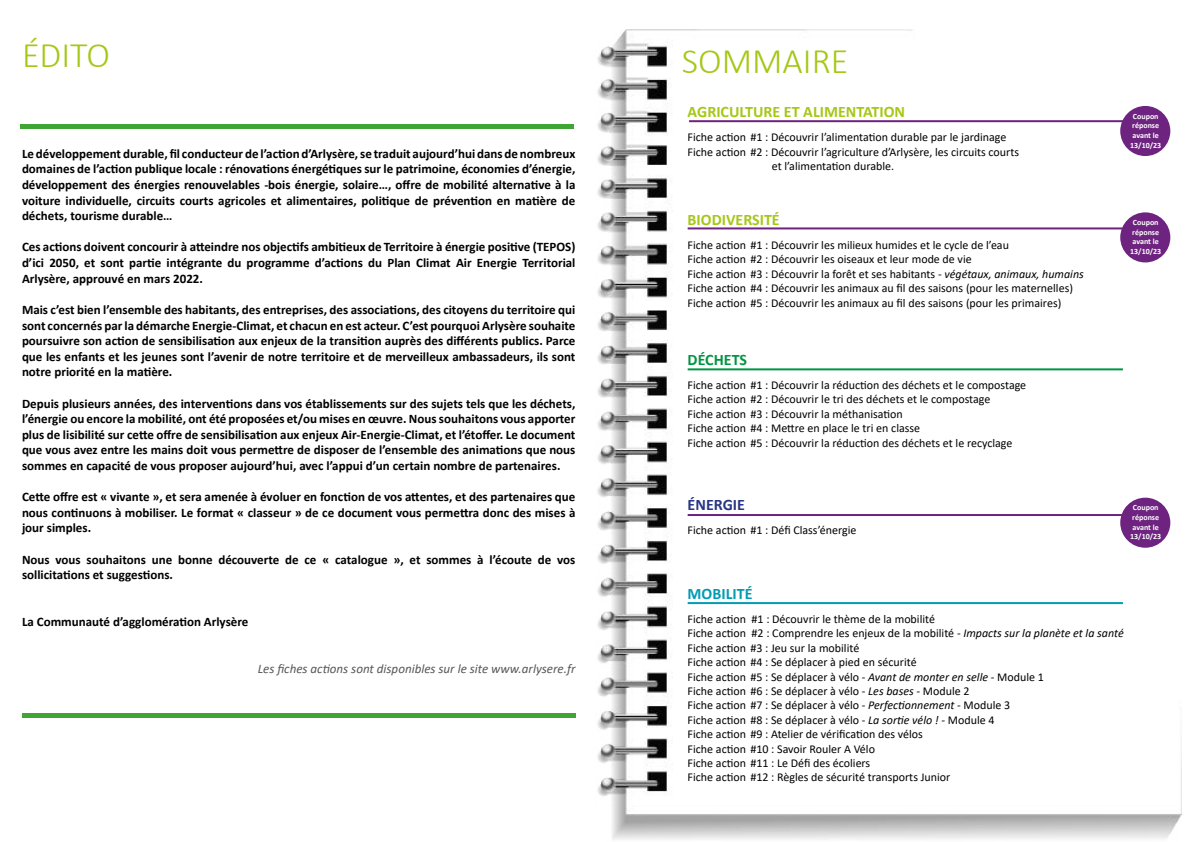
<style>
.page{position:relative;width:1191px;height:842px;background:#fff}
.page>*{position:absolute;margin:0;border:0;box-sizing:border-box;transform-origin:0 0}
.t1{font:300 36px "Calibri";color:#a5c715}
.t2{font:700 16px "Calibri";color:#a5c715}
.t3{font:700 16px "Calibri";color:#009cb4}
.t4{font:700 16px "Calibri";color:#283583}
.t5{font:700 16px "Calibri";color:#009641}
.t6{font:700 13px/15.6px "Calibri";color:#000;text-align:justify}
.t7{font:italic 13px "Calibri";color:#575756}
.t8{font:12px/14.4px "Calibri";color:#000}
.t9{font:700 8px/9.6px "Calibri";color:#fff;text-align:center}
.s1{font-style:italic}
</style>
<div class="page">
<img style="left:597px;top:29px;width:584px;height:811px">
<div style="left:1120px;top:498px;width:50px;height:50px;background:#6d237f;border-radius:50%"></div>
<div style="left:1120px;top:106px;width:50px;height:50px;background:#6d237f;border-radius:50%"></div>
<hr style="left:689px;top:120px;width:435px;height:2px;background:#6d237f">
<div style="left:1120px;top:212px;width:50px;height:50px;background:#6d237f;border-radius:50%"></div>
<hr style="left:687px;top:227px;width:436px;height:2px;background:#6d237f">
<hr style="left:687px;top:514px;width:436px;height:2px;background:#6d237f">
<hr style="left:687px;top:368px;width:436px;height:2px;background:#009641">
<hr style="left:687px;top:602px;width:436px;height:2px;background:#009cb4">
<hr style="left:20px;top:124px;width:553px;height:4px;background:#3fa535">
<hr style="left:22px;top:714px;width:553px;height:4px;background:#3fa535">
<h1 class="t1" style="left:22px;top:32px;width:90px">ÉDITO</h1>
<p class="t6" style="left:22px;top:146px;width:555px">Le développement durable, fil conducteur de l’action d’Arlysère, se traduit aujourd’hui dans de nombreux domaines de l’action publique locale : rénovations énergétiques sur le patrimoine, économies d’énergie, développement des énergies renouvelables -bois énergie, solaire…, offre de mobilité alternative à la voiture individuelle, circuits courts agricoles et alimentaires, politique de prévention en matière de déchets, tourisme durable…</p>
<p class="t6" style="left:22px;top:239px;width:555px">Ces actions doivent concourir à atteindre nos objectifs ambitieux de Territoire à énergie positive (TEPOS) d’ici 2050, et sont partie intégrante du programme d’actions du Plan Climat Air Energie Territorial Arlysère, approuvé en mars 2022.</p>
<p class="t6" style="left:22px;top:302px;width:555px">Mais c’est bien l’ensemble des habitants, des entreprises, des associations, des citoyens du territoire qui sont concernés par la démarche Energie-Climat, et chacun en est acteur. C’est pourquoi Arlysère souhaite poursuivre son action de sensibilisation aux enjeux de la transition auprès des différents publics. Parce que les enfants et les jeunes sont l’avenir de notre territoire et de merveilleux ambassadeurs, ils sont notre priorité en la matière.</p>
<p class="t6" style="left:22px;top:395px;width:555px">Depuis plusieurs années, des interventions dans vos établissements sur des sujets tels que les déchets, l’énergie ou encore la mobilité, ont été proposées et/ou mises en œuvre. Nous souhaitons vous apporter plus de lisibilité sur cette offre de sensibilisation aux enjeux Air-Energie-Climat, et l’étoffer. Le document que vous avez entre les mains doit vous permettre de disposer de l’ensemble des animations que nous sommes en capacité de vous proposer aujourd’hui, avec l’appui d’un certain nombre de partenaires.</p>
<p class="t6" style="left:22px;top:489px;width:555px">Cette offre est « vivante », et sera amenée à évoluer en fonction de vos attentes, et des partenaires que nous continuons à mobiliser. Le format « classeur » de ce document vous permettra donc des mises à jour simples.</p>
<p class="t6" style="left:22px;top:551px;width:555px">Nous vous souhaitons une bonne découverte de ce « catalogue », et sommes à l’écoute de vos sollicitations et suggestions.</p>
<p class="t6" style="left:22px;top:614px;width:228px">La Communauté d’agglomération Arlysère</p>
<p class="t7" style="left:258px;top:659px;width:319px">Les fiches actions sont disponibles sur le site www.arlysere.fr</p>
<h1 class="t1" style="left:682px;top:39px;width:168px">SOMMAIRE</h1>
<p class="t2" style="left:687px;top:100px;width:219px">AGRICULTURE ET ALIMENTATION</p>
<p class="t8" style="left:687px;top:130px;width:320px">Fiche action #1 : Découvrir l’alimentation durable par le jardinage</p>
<p class="t8" style="left:687px;top:144px;width:333px">Fiche action #2 : Découvrir l’agriculture d’Arlysère, les circuits courts</p>
<p class="t8" style="left:771px;top:159px;width:124px">et l’alimentation durable.</p>
<p class="t2" style="left:687px;top:208px;width:94px">BIODIVERSITÉ</p>
<p class="t8" style="left:687px;top:237px;width:398px">Fiche action #1 : Découvrir les milieux humides et le cycle de l’eau<br>Fiche action #2 : Découvrir les oiseaux et leur mode de vie<br>Fiche action #3 : Découvrir la forêt et ses habitants - <span class="s1">végétaux, animaux, humains </span>Fiche action #4 : Découvrir les animaux au fil des saisons (pour les maternelles)<br>Fiche action #5 : Découvrir les animaux au fil des saisons (pour les primaires)</p>
<p class="t5" style="left:687px;top:348px;width:61px">DÉCHETS</p>
<p class="t8" style="left:687px;top:378px;width:340px">Fiche action #1 : Découvrir la réduction des déchets et le compostage Fiche action #2 : Découvrir le tri des déchets et le compostage<br>Fiche action #3 : Découvrir la méthanisation<br>Fiche action #4 : Mettre en place le tri en classe<br>Fiche action #5 : Découvrir la réduction des déchets et le recyclage</p>
<p class="t4" style="left:687px;top:493px;width:59px">ÉNERGIE</p>
<p class="t8" style="left:687px;top:523px;width:170px">Fiche action #1 : Défi Class’énergie</p>
<p class="t9" style="left:1130px;top:111px;width:33px">Coupon réponse avant le<br>13/10/23</p>
<p class="t9" style="left:1130px;top:218px;width:33px">Coupon réponse avant le<br>13/10/23</p>
<p class="t9" style="left:1130px;top:503px;width:33px">Coupon réponse avant le<br>13/10/23</p>
<p class="t3" style="left:687px;top:582px;width:66px">MOBILITÉ</p>
<p class="t8" style="left:687px;top:611px;width:438px">Fiche action #1 : Découvrir le thème de la mobilité<br>Fiche action #2 : Comprendre les enjeux de la mobilité <span class="s1">- Impacts sur la planète et la santé </span>Fiche action #3 : Jeu sur la mobilité<br>Fiche action #4 : Se déplacer à pied en sécurité<br>Fiche action #5 : Se déplacer à vélo - <span class="s1">Avant de monter en selle -</span> Module 1<br>Fiche action #6 : Se déplacer à vélo - <span class="s1">Les bases -</span> Module 2<br>Fiche action #7 : Se déplacer à vélo - <span class="s1">Perfectionnement -</span> Module 3<br>Fiche action #8 : Se déplacer à vélo - <span class="s1">La sortie vélo ! -</span> Module 4<br>Fiche action #9 : Atelier de vérification des vélos<br>Fiche action #10 : Savoir Rouler A Vélo<br>Fiche action #11 : Le Défi des écoliers<br>Fiche action #12 : Règles de sécurité transports Junior</p>
</div>
